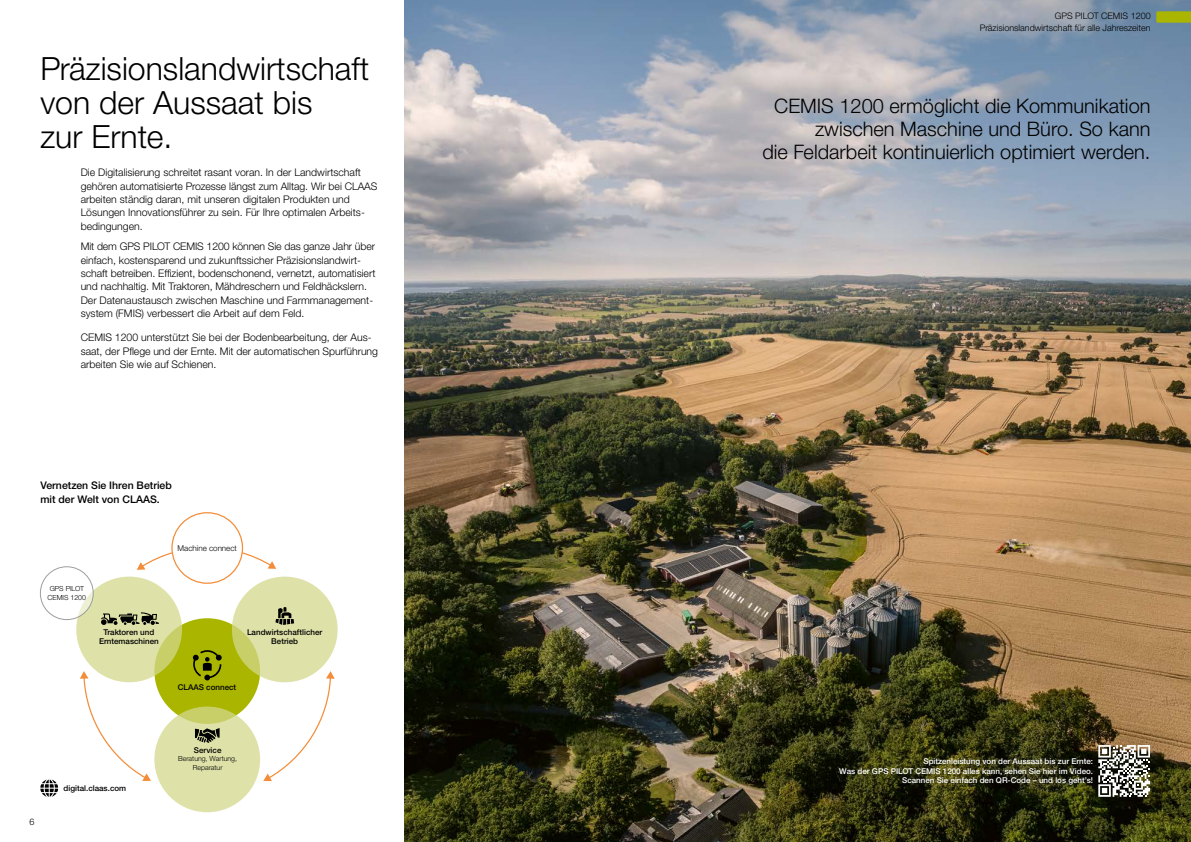
<style>
.page{position:relative;width:1191px;height:842px;background:#fff}
.page>*{position:absolute;margin:0;border:0;box-sizing:border-box;transform-origin:0 0}
.t1{font:300 32px/34px "CLAAS Helvetica Neue";color:#000}
.t2{font:300 20px/22.8px "CLAAS Helvetica Neue";color:#000;text-align:right}
.t3{font:300 10.5px/13.3px "CLAAS Helvetica Neue";color:#000}
.t4{font:500 10.5px/13.3px "CLAAS Helvetica Neue";color:#000}
.t5{font:300 9px/12px "CLAAS Helvetica Neue";color:#000;text-align:right}
.t6{font:500 8px/9.5px "CLAAS Helvetica Neue";color:#fff;text-align:right}
.t7{font:500 8px/9.5px "CLAAS Helvetica Neue";color:#000;text-align:center}
.t8{font:300 8px "CLAAS Helvetica Neue";color:#000}
.t9{font:300 7px/8.5px "CLAAS Helvetica Neue";color:#000}
</style>
<div class="page">
<img style="left:404px;top:0;width:787px;height:842px">
<svg style="left:1156px;top:11px;width:35px;height:12px"></svg>
<svg style="left:1098px;top:745px;width:52px;height:52px"></svg>
<svg style="left:137px;top:546px;width:139px;height:24px"></svg>
<svg style="left:80px;top:671px;width:71px;height:110px"></svg>
<svg style="left:263px;top:671px;width:72px;height:110px"></svg>
<div style="left:154px;top:618px;width:106px;height:106px;background:#aab500;border-radius:50%"></div>
<svg style="left:154px;top:706px;width:106px;height:106px;background:#dce0a2"></svg>
<svg style="left:76px;top:577px;width:106px;height:105px;background:#dce0a2"></svg>
<div style="left:40px;top:567px;width:53px;height:53px;background:#fff;border-radius:50%"></div>
<div style="left:40px;top:566px;width:54px;height:54px;border:1px solid #9d9e9e;border-radius:50%"></div>
<div style="left:172px;top:513px;width:70px;height:70px;background:#fff;border-radius:50%"></div>
<div style="left:171px;top:512px;width:72px;height:72px;border:1px solid #f38d39;border-radius:50%"></div>
<svg style="left:232px;top:577px;width:106px;height:105px;background:#dce0a2"></svg>
<svg style="left:275px;top:607px;width:19px;height:18px"></svg>
<svg style="left:193px;top:650px;width:29px;height:30px"></svg>
<svg style="left:195px;top:728px;width:25px;height:15px"></svg>
<svg style="left:101px;top:612px;width:58px;height:13px"></svg>
<svg style="left:40px;top:779px;width:18px;height:18px"></svg>
<h1 class="t1" style="left:40px;top:52px;width:330px">Präzisionslandwirtschaft von der Aussaat bis<br>zur Ernte.</h1>
<p class="t3" style="left:81px;top:166px;width:298px">Die Digitalisierung schreitet rasant voran. In der Landwirtschaft gehören automatisierte Prozesse längst zum Alltag. Wir bei CLAAS arbeiten ständig daran, mit unseren digitalen Produkten und Lösungen Innovationsführer zu sein. Für Ihre optimalen Arbeits&shy;bedingungen.</p>
<p class="t3" style="left:81px;top:240px;width:296px">Mit dem GPS PILOT CEMIS 1200 können Sie das ganze Jahr über einfach, kostensparend und zukunftssicher Präzisionslandwirt&shy;schaft betreiben. Effizient, bodenschonend, vernetzt, automatisiert und nachhaltig. Mit Traktoren, Mähdreschern und Feldhäckslern.<br>Der Datenaustausch zwischen Maschine und Farmmanagement&shy;system (FMIS) verbessert die Arbeit auf dem Feld.</p>
<p class="t3" style="left:81px;top:331px;width:299px">CEMIS 1200 unterstützt Sie bei der Bodenbearbeitung, der Aus&shy;saat, der Pflege und der Ernte. Mit der automatischen Spurführung arbeiten Sie wie auf Schienen.</p>
<p class="t4" style="left:40px;top:479px;width:133px">Vernetzen Sie Ihren Betrieb mit der Welt von CLAAS.</p>
<p class="t9" style="left:48px;top:585px;width:40px">GPS PILOT<br>CEMIS 1200</p>
<p class="t7" style="left:99px;top:627px;width:61px">Traktoren und<br>Erntemaschinen</p>
<p class="t8" style="left:178px;top:543px;width:61px">Machine connect</p>
<p class="t7" style="left:247px;top:627px;width:77px">Landwirtschaftlicher<br>Betrieb</p>
<p class="t7" style="left:178px;top:683px;width:60px">CLAAS connect</p>
<p class="t5" style="left:30px;top:816px;width:7px">6</p>
<p class="t7" style="left:64px;top:783px;width:64px">digital.claas.com</p>
<p class="t7" style="left:194px;top:745px;width:29px">Service</p>
<p class="t9" style="left:178px;top:755px;width:60px;text-align:center">Beratung, Wartung,<br>Reparatur</p>
<p class="t5" style="left:979px;top:10px;width:172px">GPS PILOT CEMIS 1200<br>Präzisionslandwirtschaft für alle Jahreszeiten</p>
<h2 class="t2" style="left:762px;top:95px;width:390px">CEMIS 1200 ermöglicht die Kommunikation zwischen Maschine und Büro. So kann<br>die Feldarbeit kontinuierlich optimiert werden.</h2>
<p class="t6" style="left:839px;top:757px;width:255px">Spitzenleistung von der Aussaat bis zur Ernte:<br>Was der GPS PILOT CEMIS 1200 alles kann, sehen Sie hier im Video.<br>Scannen Sie einfach den QR-Code – und los geht’s!</p>
</div>
